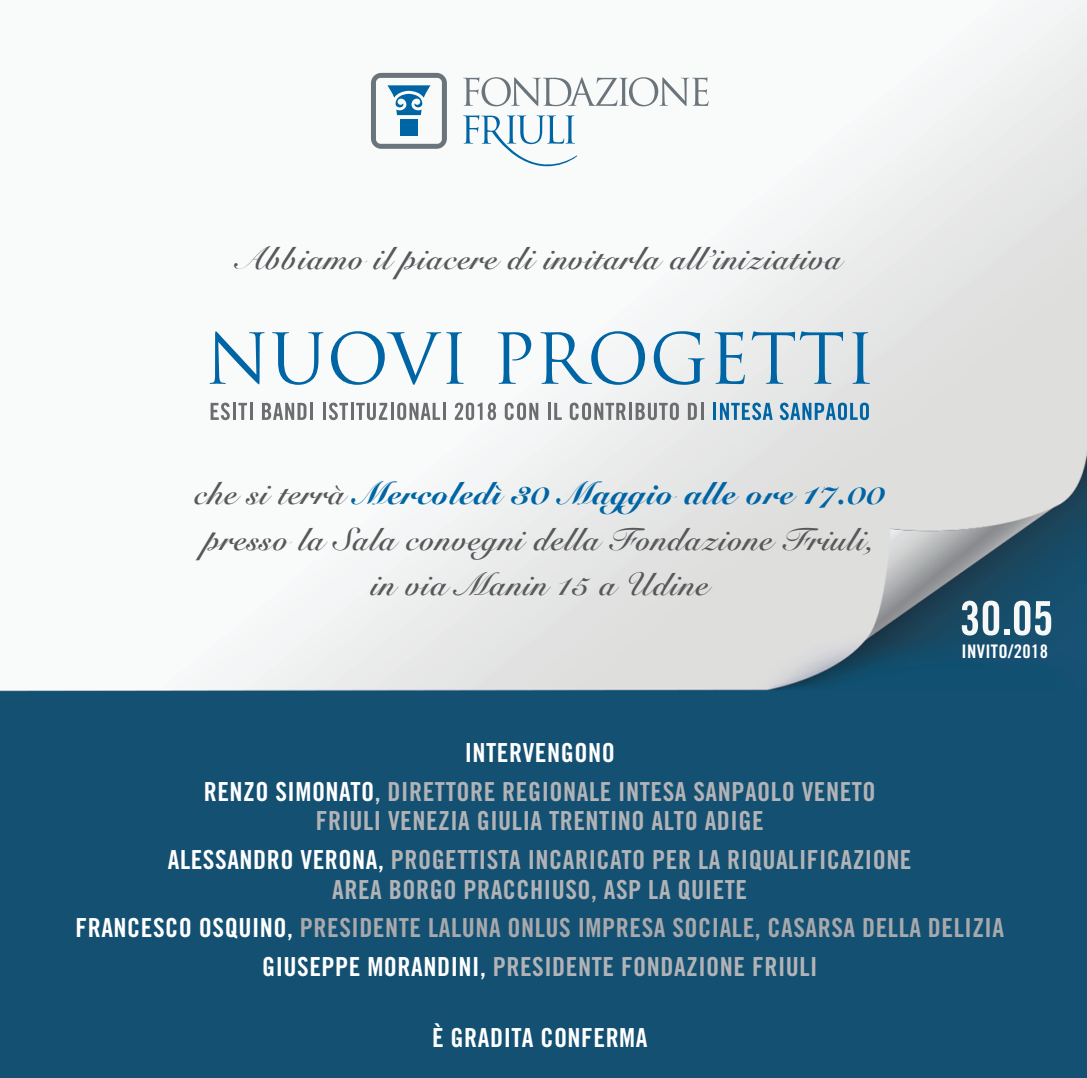
<style>
.page{position:relative;width:1087px;height:1078px;background:#fff}
.page>*{position:absolute;margin:0;border:0;box-sizing:border-box;transform-origin:0 0}
.t1{font:700 31.5px/45.5px "Snell Roundhand";letter-spacing:.03em;color:#57585a;text-align:center}
.t2{font:26.25px/38.5px "Trade Gothic LT Std Bd Cn 20";letter-spacing:.02em;color:#b2b3b7;text-align:center}
.t3{font:26.25px "Trade Gothic LT Std Bd Cn 20";letter-spacing:.02em;color:#fff}
.t4{font:18.72px "Trade Gothic LT Std Bd Cn 20";letter-spacing:.02em;color:#fff}
.s1{font-weight:900;color:#0065a4}
.s2{color:#fff}
.s3{color:#d1d2d4}
.s4{color:#a8a9ad}
</style>
<div class="page">
<img style="left:0;top:0;width:1087px;height:1078px">
<div style="left:742px;top:330px;width:345px;height:174px;background:#dededd"></div>
<svg style="left:210px;top:331px;width:55px;height:53px"></svg>
<svg style="left:272px;top:332px;width:51px;height:53px"></svg>
<svg style="left:331px;top:331px;width:133px;height:54px"></svg>
<svg style="left:498px;top:332px;width:33px;height:52px"></svg>
<svg style="left:540px;top:331px;width:105px;height:54px"></svg>
<svg style="left:654px;top:331px;width:51px;height:54px"></svg>
<svg style="left:714px;top:332px;width:31px;height:52px"></svg>
<svg style="left:752px;top:331px;width:91px;height:53px"></svg>
<svg style="left:852px;top:332px;width:18px;height:52px"></svg>
<svg style="left:211px;top:403px;width:19px;height:17px"></svg>
<hr style="left:233px;top:403px;width:3px;height:17px;background:#6c6d70">
<svg style="left:238px;top:403px;width:9px;height:17px"></svg>
<hr style="left:250px;top:403px;width:3px;height:17px;background:#6c6d70">
<svg style="left:262px;top:403px;width:44px;height:17px"></svg>
<hr style="left:310px;top:403px;width:3px;height:17px;background:#6c6d70">
<hr style="left:323px;top:403px;width:3px;height:17px;background:#6c6d70">
<svg style="left:329px;top:403px;width:111px;height:17px"></svg>
<hr style="left:443px;top:403px;width:3px;height:17px;background:#6c6d70">
<svg style="left:455px;top:403px;width:27px;height:17px"></svg>
<svg style="left:488px;top:403px;width:8px;height:17px"></svg>
<svg style="left:505px;top:403px;width:33px;height:17px"></svg>
<hr style="left:548px;top:403px;width:3px;height:17px;background:#6c6d70">
<svg style="left:554px;top:403px;width:8px;height:17px"></svg>
<svg style="left:570px;top:403px;width:56px;height:17px"></svg>
<hr style="left:629px;top:403px;width:3px;height:17px;background:#6c6d70">
<svg style="left:636px;top:403px;width:43px;height:17px"></svg>
<svg style="left:688px;top:403px;width:9px;height:17px"></svg>
<hr style="left:700px;top:403px;width:3px;height:17px;background:#6c6d70">
<hr style="left:713px;top:403px;width:3px;height:17px;background:#0065a4">
<svg style="left:720px;top:403px;width:52px;height:17px"></svg>
<svg style="left:780px;top:403px;width:89px;height:17px"></svg>
<svg style="left:371px;top:73px;width:76px;height:76px"></svg>
<div style="left:400px;top:119px;width:18px;height:17px;background:#0065a4"></div>
<svg style="left:463px;top:77px;width:245px;height:29px"></svg>
<svg style="left:463px;top:115px;width:114px;height:57px"></svg>
<svg style="left:962px;top:601px;width:89px;height:34px"></svg>
<p class="t1" style="left:238px;top:235px;width:605px">Abbiamo il piacere di invitarla all’iniziativa</p>
<p class="t1" style="left:195px;top:470px;width:692px">che si terrà <span class="s1">Mercoledì 30 Maggio alle ore 17.00 </span>presso la Sala convegni della Fondazione Friuli, in via Manin 15 a Udine</p>
<p class="t4" style="left:961px;top:640px;width:88px">INVITO/2018</p>
<p class="t2" style="left:204px;top:733px;width:673px"><span class="s2">INTERVENGONO<br>RENZO SIMONATO</span><span class="s3">,</span> DIRETTORE REGIONALE INTESA SANPAOLO VENETO</p>
<p class="t2" style="left:168px;top:802px;width:745px">FRIULI VENEZIA GIULIA TRENTINO ALTO ADIGE<br><span class="s2">ALESSANDRO VERONA,</span> PROGETTISTA INCARICATO PER LA RIQUALIFICAZIONE</p>
<p class="t2" style="left:76px;top:870px;width:930px">AREA BORGO PRACCHIUSO, ASP LA QUIETE<br><span class="s2">FRANCESCO OSQUINO,</span> <span class="s4">PRESIDENTE LALUNA ONLUS IMPRESA SOCIALE, CASARSA DELLA DELIZIA<br></span><span class="s2">GIUSEPPE MORANDINI,</span> PRESIDENTE FONDAZIONE FRIULI</p>
<p class="t3" style="left:432px;top:1021px;width:217px">È GRADITA CONFERMA</p>
</div>
